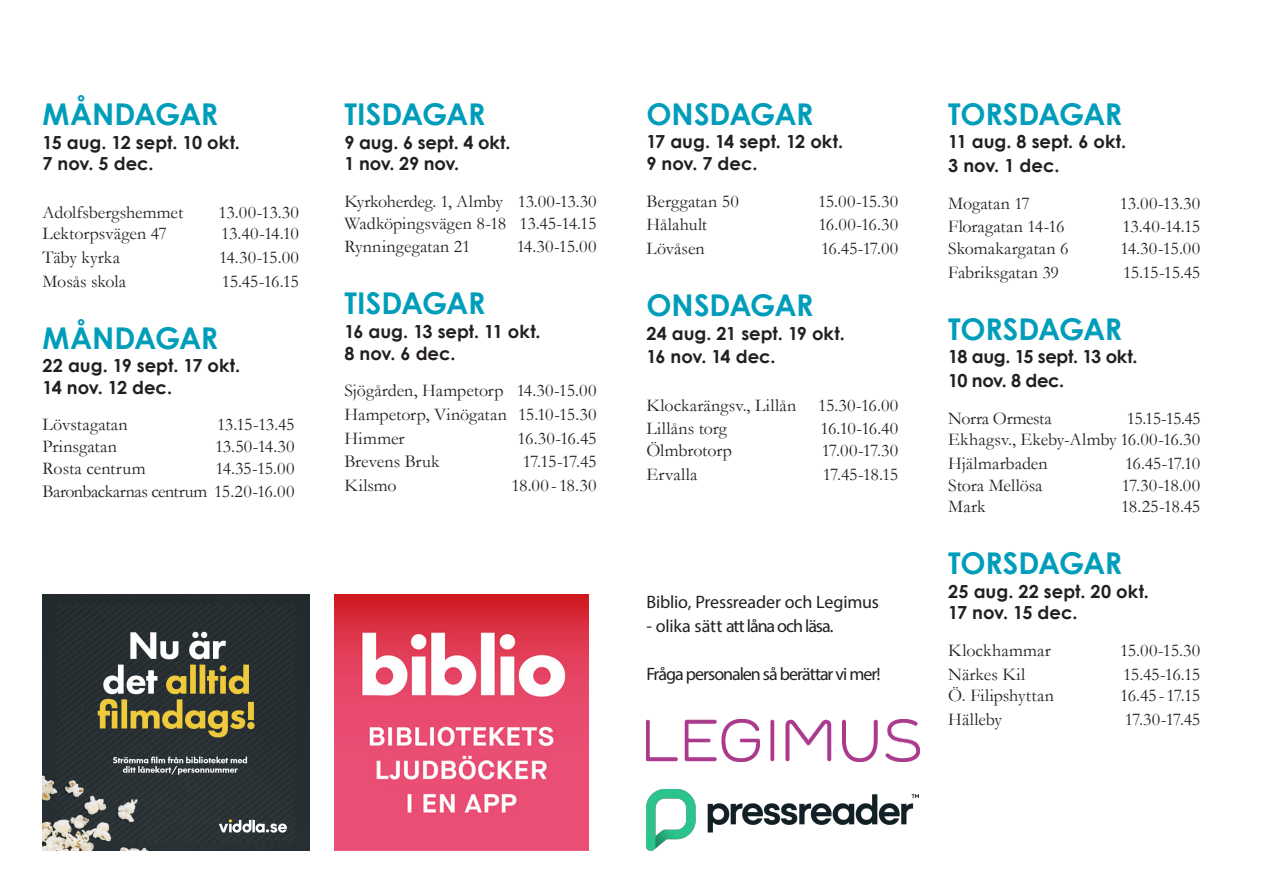
<style>
.page{position:relative;width:1263px;height:893px;background:#fff}
.page>*{position:absolute;margin:0;border:0;box-sizing:border-box;transform-origin:0 0}
.Rubrik_3{font:700 30px "Century Gothic";letter-spacing:-.015em;color:#009dba}
.Rubrik_3-2{font:18px/21.6px "Garamond";letter-spacing:-.005em;color:#231f20}
.Rubrik_3-3{font:700 18px/21.6px "Century Gothic";color:#231f20}
.Rubrik_3-4{font:18px "Garamond";letter-spacing:.015em;color:#231f20}
.Rubrik_3-5{font:18px "Myriad Pro";letter-spacing:-.04em;color:#231f20}
.Rubrik_3-6{font:18px "Garamond";letter-spacing:-.03em;color:#231f20}
.Rubrik_3-7{font:18px "Myriad Pro";letter-spacing:-.01em;color:#231f20}
.Rubrik_3-8{font:700 18px "Century Gothic";letter-spacing:-.02em;color:#231f20}
.Rubrik_3-9{font:18px "Garamond";letter-spacing:.02em;color:#231f20}
</style>
<div class="page">
<img style="left:43px;top:595px;width:267px;height:255px">
<img style="left:334px;top:595px;width:254px;height:255px">
<img style="left:646px;top:719px;width:274px;height:42px">
<img style="left:646px;top:789px;width:272px;height:61px">
<p class="Rubrik_3" style="left:43px;top:91px;width:177px">MÅNDAGAR</p>
<p class="Rubrik_3-3" style="left:43px;top:130px;width:199px">15 aug. 12 sept. 10 okt.<br>7 nov. 5 dec.</p>
<p class="Rubrik_3-2" style="left:43px;top:201px;width:142px">Adolfsbergshemmet</p>
<p class="Rubrik_3-2" style="left:219px;top:201px;width:82px">13.00-13.30</p>
<p class="Rubrik_3-2" style="left:43px;top:222px;width:126px">Lektorpsvägen 47</p>
<p class="Rubrik_3-2" style="left:221px;top:222px;width:79px">13.40-14.10</p>
<p class="Rubrik_3-2" style="left:43px;top:246px;width:79px">Täby kyrka</p>
<p class="Rubrik_3-2" style="left:219px;top:246px;width:81px">14.30-15.00</p>
<p class="Rubrik_3-2" style="left:43px;top:270px;width:85px">Mosås skola</p>
<p class="Rubrik_3-2" style="left:222px;top:270px;width:79px">15.45-16.15</p>
<p class="Rubrik_3" style="left:43px;top:315px;width:177px">MÅNDAGAR</p>
<p class="Rubrik_3-3" style="left:43px;top:354px;width:199px">22 aug. 19 sept. 17 okt.<br>14 nov. 12 dec.</p>
<p class="Rubrik_3-4" style="left:43px;top:413px;width:87px">Lövstagatan</p>
<p class="Rubrik_3-2" style="left:217px;top:414px;width:79px">13.15-13.45</p>
<p class="Rubrik_3-4" style="left:43px;top:434px;width:76px">Prinsgatan</p>
<p class="Rubrik_3-2" style="left:215px;top:435px;width:81px">13.50-14.30</p>
<p class="Rubrik_3-2" style="left:43px;top:457px;width:105px">Rosta centrum</p>
<p class="Rubrik_3-2" style="left:215px;top:457px;width:81px">14.35-15.00</p>
<p class="Rubrik_3-6" style="left:43px;top:480px;width:254px">Baronbackarnas centrum 15.20-16.00</p>
<p class="Rubrik_3" style="left:344px;top:91px;width:142px">TISDAGAR</p>
<p class="Rubrik_3-3" style="left:344px;top:131px;width:167px">9 aug. 6 sept. 4 okt.<br>1 nov. 29 nov.</p>
<p class="Rubrik_3-2" style="left:344px;top:190px;width:254px">Kyrkoherdeg. 1, Almby 13.00-13.30<br>Wadköpingsvägen 8-18 13.45-14.15</p>
<p class="Rubrik_3-2" style="left:344px;top:235px;width:128px">Rynningegatan 21</p>
<p class="Rubrik_3-2" style="left:517px;top:235px;width:81px">14.30-15.00</p>
<p class="Rubrik_3" style="left:344px;top:281px;width:142px">TISDAGAR</p>
<p class="Rubrik_3-3" style="left:344px;top:320px;width:198px">16 aug. 13 sept. 11 okt.<br>8 nov. 6 dec.</p>
<p class="Rubrik_3-2" style="left:344px;top:379px;width:254px">Sjögården, Hampetorp 14.30-15.00</p>
<p class="Rubrik_3-2" style="left:344px;top:403px;width:254px">Hampetorp, Vinögatan 15.10-15.30</p>
<p class="Rubrik_3-2" style="left:344px;top:427px;width:62px">Himmer</p>
<p class="Rubrik_3-2" style="left:518px;top:427px;width:80px">16.30-16.45</p>
<p class="Rubrik_3-2" style="left:344px;top:450px;width:97px">Brevens Bruk</p>
<p class="Rubrik_3-2" style="left:523px;top:450px;width:75px">17.15-17.45</p>
<p class="Rubrik_3-2" style="left:344px;top:474px;width:54px">Kilsmo</p>
<p class="Rubrik_3-2" style="left:511px;top:474px;width:86px">18.00 - 18.30</p>
<p class="Rubrik_3" style="left:646px;top:91px;width:169px">ONSDAGAR</p>
<p class="Rubrik_3-3" style="left:646px;top:130px;width:198px">17 aug. 14 sept. 12 okt.<br>9 nov. 7 dec.</p>
<p class="Rubrik_3-2" style="left:646px;top:190px;width:94px">Berggatan 50</p>
<p class="Rubrik_3-2" style="left:818px;top:190px;width:82px">15.00-15.30</p>
<p class="Rubrik_3-2" style="left:646px;top:213px;width:62px">Hålahult</p>
<p class="Rubrik_3-2" style="left:818px;top:213px;width:81px">16.00-16.30</p>
<p class="Rubrik_3-2" style="left:646px;top:237px;width:60px">Lövåsen</p>
<p class="Rubrik_3-2" style="left:821px;top:237px;width:79px">16.45-17.00</p>
<p class="Rubrik_3" style="left:646px;top:282px;width:169px">ONSDAGAR</p>
<p class="Rubrik_3-3" style="left:646px;top:321px;width:200px">24 aug. 21 sept. 19 okt.</p>
<p class="Rubrik_3-3" style="left:646px;top:345px;width:131px">16 nov. 14 dec.</p>
<p class="Rubrik_3-4" style="left:646px;top:393px;width:254px">Klockarängsv., Lillån 15.30-16.00</p>
<p class="Rubrik_3-2" style="left:646px;top:418px;width:82px">Lillåns torg</p>
<p class="Rubrik_3-2" style="left:821px;top:418px;width:79px">16.10-16.40</p>
<p class="Rubrik_3-2" style="left:646px;top:439px;width:87px">Ölmbrotorp</p>
<p class="Rubrik_3-2" style="left:822px;top:439px;width:78px">17.00-17.30</p>
<p class="Rubrik_3-9" style="left:646px;top:462px;width:53px">Ervalla</p>
<p class="Rubrik_3-2" style="left:823px;top:463px;width:77px">17.45-18.15</p>
<p class="Rubrik_3-7" style="left:646px;top:591px;width:234px">Biblio, Pressreader och Legimus</p>
<p class="Rubrik_3-5" style="left:646px;top:615px;width:189px">- olika sätt att låna och läsa.</p>
<p class="Rubrik_3-5" style="left:646px;top:662px;width:236px">Fråga personalen så berättar vi mer!</p>
<p class="Rubrik_3" style="left:948px;top:91px;width:176px">TORSDAGAR</p>
<p class="Rubrik_3-3" style="left:948px;top:130px;width:179px">11 aug. 8 sept. 6 okt.</p>
<p class="Rubrik_3-3" style="left:948px;top:154px;width:113px">3 nov. 1 dec.</p>
<p class="Rubrik_3-2" style="left:948px;top:192px;width:83px">Mogatan 17</p>
<p class="Rubrik_3-2" style="left:1120px;top:192px;width:82px">13.00-13.30</p>
<p class="Rubrik_3-2" style="left:948px;top:215px;width:118px">Floragatan 14-16</p>
<p class="Rubrik_3-2" style="left:1122px;top:215px;width:79px">13.40-14.15</p>
<p class="Rubrik_3-2" style="left:948px;top:237px;width:122px">Skomakargatan 6</p>
<p class="Rubrik_3-2" style="left:1120px;top:237px;width:81px">14.30-15.00</p>
<p class="Rubrik_3-2" style="left:948px;top:261px;width:112px">Fabriksgatan 39</p>
<p class="Rubrik_3-2" style="left:1123px;top:261px;width:79px">15.15-15.45</p>
<p class="Rubrik_3" style="left:948px;top:306px;width:176px">TORSDAGAR</p>
<p class="Rubrik_3-8" style="left:948px;top:343px;width:191px">18 aug. 15 sept. 13 okt.</p>
<p class="Rubrik_3-3" style="left:948px;top:369px;width:117px">10 nov. 8 dec.</p>
<p class="Rubrik_3-2" style="left:948px;top:407px;width:105px">Norra Ormesta</p>
<p class="Rubrik_3-2" style="left:948px;top:407px;width:254px;text-align:right">15.15-15.45<br>Ekhagsv., Ekeby-Almby 16.00-16.30</p>
<p class="Rubrik_3-2" style="left:948px;top:452px;width:101px">Hjälmarbaden</p>
<p class="Rubrik_3-2" style="left:1125px;top:452px;width:77px">16.45-17.10</p>
<p class="Rubrik_3-2" style="left:948px;top:474px;width:96px">Stora Mellösa</p>
<p class="Rubrik_3-2" style="left:1122px;top:474px;width:80px">17.30-18.00</p>
<p class="Rubrik_3-2" style="left:948px;top:495px;width:39px">Mark</p>
<p class="Rubrik_3-2" style="left:1121px;top:495px;width:81px">18.25-18.45</p>
<p class="Rubrik_3" style="left:948px;top:540px;width:176px">TORSDAGAR</p>
<p class="Rubrik_3-3" style="left:948px;top:580px;width:202px">25 aug. 22 sept. 20 okt.<br>17 nov. 15 dec.</p>
<p class="Rubrik_3-2" style="left:948px;top:639px;width:104px">Klockhammar</p>
<p class="Rubrik_3-2" style="left:1120px;top:639px;width:82px">15.00-15.30</p>
<p class="Rubrik_3-2" style="left:948px;top:663px;width:79px">Närkes Kil</p>
<p class="Rubrik_3-2" style="left:1123px;top:663px;width:79px">15.45-16.15</p>
<p class="Rubrik_3-4" style="left:948px;top:684px;width:107px">Ö. Filipshyttan</p>
<p class="Rubrik_3-2" style="left:1120px;top:684px;width:82px">16.45 - 17.15</p>
<p class="Rubrik_3-2" style="left:948px;top:708px;width:55px">Hälleby</p>
<p class="Rubrik_3-2" style="left:1125px;top:708px;width:77px">17.30-17.45</p>
</div>
